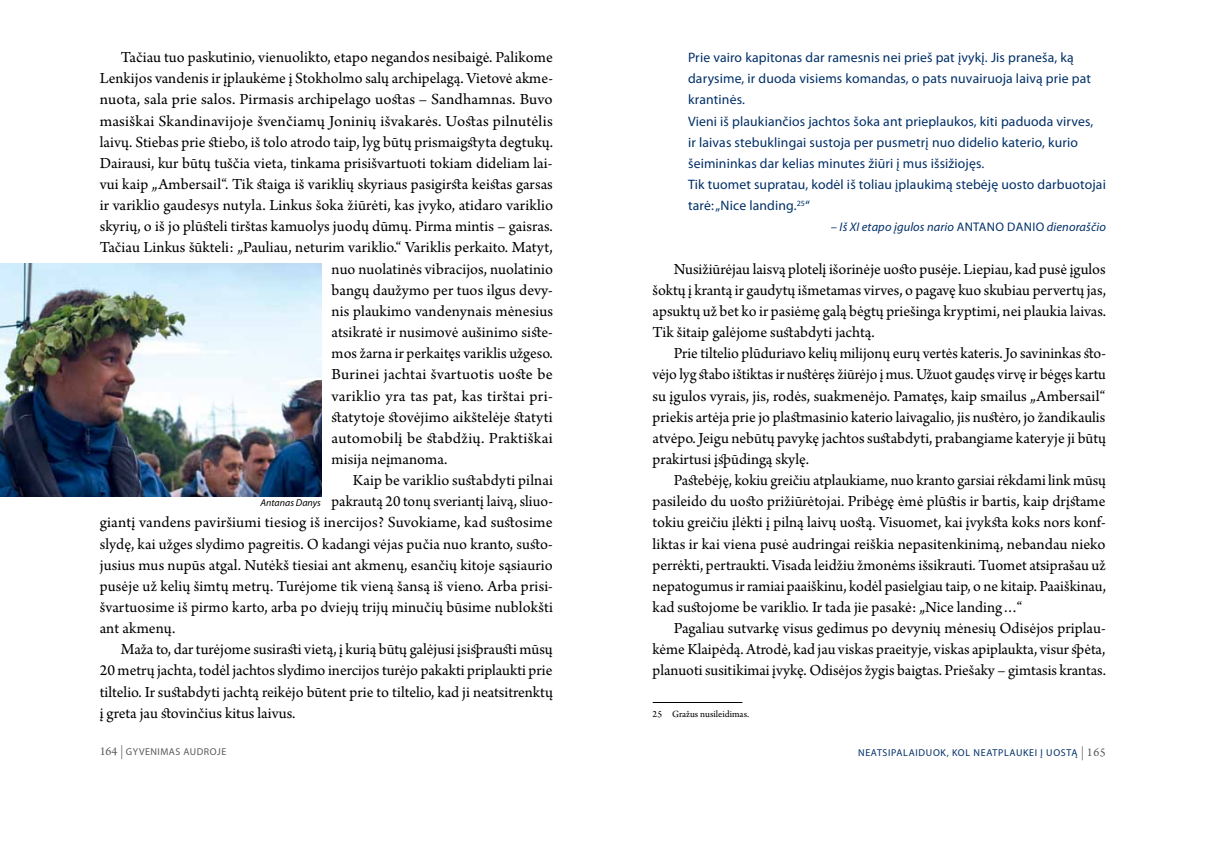
<style>
.page{position:relative;width:1206px;height:851px;background:#fff}
.page>*{position:absolute;margin:0;border:0;box-sizing:border-box;transform-origin:0 0}
.t1{font:16.25px "Arno Pro";color:#000}
.t2{font:13.75px/21.1px "Myriad Pro";letter-spacing:.01em;color:#002f67}
.t3{font:italic 12.5px "Myriad Pro";letter-spacing:.01em;color:#002f67}
.t4{font:10px "Myriad Pro";letter-spacing:.07em;color:#002f67}
.t5{font:10px "Arno Pro";color:#000}
.t6{font:10px "Myriad Pro";letter-spacing:.05em;color:#58595b}
.t7{font:italic 10px "Myriad Pro";color:#000}
.s1{font-style:normal}
.s2{font-family:"Arno Pro";font-size:12.5px}
.s3{font-family:"Arno Pro Light Display";font-size:13.75px}
.s4{font-family:"Arno Pro Light Display";font-size:13.75px;color:#58595b}
.s5{font-family:"Arno Pro";font-size:12.5px;color:#58595b}
</style>
<div class="page">
<hr style="left:652px;top:702px;width:90px;height:1px;background:#000">
<img style="left:0;top:263px;width:321px;height:233px">
<p class="t1" style="left:121px;top:48px;width:433px">Tačiau tuo paskutinio, vienuolikto, etapo negandos nesibaigė. Palikome</p>
<p class="t1" style="left:100px;top:69px;width:454px">Lenkijos vandenis ir įplaukėme į Stokholmo salų archipelagą. Vietovė akme-</p>
<p class="t1" style="left:100px;top:90px;width:454px">nuota, sala prie salos. Pirmasis archipelago uostas – Sandhamnas. Buvo</p>
<p class="t1" style="left:100px;top:111px;width:454px">masiškai Skandinavijoje švenčiamų Joninių išvakarės. Uostas pilnutėlis</p>
<p class="t1" style="left:100px;top:133px;width:455px">laivų. Stiebas prie stiebo, iš tolo atrodo taip, lyg būtų prismaigstyta degtukų.</p>
<p class="t1" style="left:100px;top:154px;width:454px">Dairausi, kur būtų tuščia vieta, tinkama prisišvartuoti tokiam dideliam lai-</p>
<p class="t1" style="left:100px;top:175px;width:454px">vui kaip „Ambersail“. Tik staiga iš variklių skyriaus pasigirsta keistas garsas</p>
<p class="t1" style="left:100px;top:196px;width:455px">ir variklio gaudesys nutyla. Linkus šoka žiūrėti, kas įvyko, atidaro variklio</p>
<p class="t1" style="left:100px;top:217px;width:454px">skyrių, o iš jo plūsteli tirštas kamuolys juodų dūmų. Pirma mintis – gaisras.</p>
<p class="t1" style="left:100px;top:238px;width:454px">Tačiau Linkus šūkteli: „Pauliau, neturim variklio.“ Variklis perkaito. Matyt,</p>
<p class="t1" style="left:331px;top:259px;width:223px">nuo nuolatinės vibracijos, nuolatinio</p>
<p class="t1" style="left:331px;top:280px;width:223px">bangų daužymo per tuos ilgus devy-</p>
<p class="t1" style="left:331px;top:302px;width:223px">nis plaukimo vandenynais mėnesius</p>
<p class="t1" style="left:331px;top:323px;width:223px">atsikratė ir nusimovė aušinimo siste-</p>
<p class="t1" style="left:331px;top:344px;width:223px">mos žarna ir perkaitęs variklis užgeso.</p>
<p class="t1" style="left:331px;top:365px;width:222px">Burinei jachtai švartuotis uoste be</p>
<p class="t1" style="left:331px;top:386px;width:223px">variklio yra tas pat, kas tirštai pri-</p>
<p class="t1" style="left:331px;top:407px;width:222px">statytoje stovėjimo aikštelėje statyti</p>
<p class="t1" style="left:331px;top:428px;width:223px">automobilį be stabdžių. Praktiškai</p>
<p class="t1" style="left:331px;top:450px;width:117px">misija neįmanoma.</p>
<p class="t1" style="left:353px;top:471px;width:202px">Kaip be variklio sustabdyti pilnai</p>
<p class="t1" style="left:331px;top:492px;width:223px">pakrautą 20 tonų sveriantį laivą, sliuo-</p>
<p class="t1" style="left:100px;top:513px;width:454px">giantį vandens paviršiumi tiesiog iš inercijos? Suvokiame, kad sustosime</p>
<p class="t1" style="left:100px;top:534px;width:454px">slydę, kai užges slydimo pagreitis. O kadangi vėjas pučia nuo kranto, susto-</p>
<p class="t1" style="left:100px;top:555px;width:454px">jusius mus nupūs atgal. Nutėkš tiesiai ant akmenų, esančių kitoje sąsiaurio</p>
<p class="t1" style="left:100px;top:576px;width:454px">pusėje už kelių šimtų metrų. Turėjome tik vieną šansą iš vieno. Arba prisi-</p>
<p class="t1" style="left:100px;top:598px;width:454px">švartuosime iš pirmo karto, arba po dviejų trijų minučių būsime nublokšti</p>
<p class="t1" style="left:100px;top:619px;width:77px">ant akmenų.</p>
<p class="t1" style="left:121px;top:640px;width:433px">Maža to, dar turėjome susirasti vietą, į kurią būtų galėjusi įsisprausti mūsų</p>
<p class="t1" style="left:100px;top:661px;width:454px">20 metrų jachta, todėl jachtos slydimo inercijos turėjo pakakti priplaukti prie</p>
<p class="t1" style="left:100px;top:682px;width:454px">tiltelio. Ir sustabdyti jachtą reikėjo būtent prie to tiltelio, kad ji neatsitrenktų</p>
<p class="t1" style="left:100px;top:703px;width:197px">į greta jau stovinčius kitus laivus.</p>
<p class="t7" style="left:260px;top:496px;width:62px">Antanas Danys</p>
<p class="t2" style="left:688px;top:47px;width:419px">Prie vairo kapitonas dar ramesnis nei prieš pat įvykį. Jis praneša, ką darysime, ir duoda visiems komandas, o pats nuvairuoja laivą prie pat krantinės.<br>Vieni iš plaukiančios jachtos šoka ant prieplaukos, kiti paduoda virves,<br>ir laivas stebuklingai sustoja per pusmetrį nuo didelio katerio, kurio šeimininkas dar kelias minutes žiūri į mus išsižiojęs.<br>Tik tuomet supratau, kodėl iš toliau įplaukimą stebėję uosto darbuotojai tarė: „Nice landing.<sup>25</sup>“</p>
<p class="t3" style="left:830px;top:219px;width:276px">– Iš XI etapo įgulos nario <span class="s1">ANTANO DANIO</span> dienoraščio</p>
<p class="t1" style="left:673px;top:259px;width:433px">Nusižiūrėjau laisvą plotelį išorinėje uosto pusėje. Liepiau, kad pusė įgulos</p>
<p class="t1" style="left:652px;top:280px;width:454px">šoktų į krantą ir gaudytų išmetamas virves, o pagavę kuo skubiau pervertų jas,</p>
<p class="t1" style="left:652px;top:302px;width:455px">apsuktų už bet ko ir pasiėmę galą bėgtų priešinga kryptimi, nei plaukia laivas.</p>
<p class="t1" style="left:652px;top:323px;width:224px">Tik šitaip galėjome sustabdyti jachtą.</p>
<p class="t1" style="left:673px;top:344px;width:433px">Prie tiltelio plūduriavo kelių milijonų eurų vertės kateris. Jo savininkas sto-</p>
<p class="t1" style="left:652px;top:365px;width:454px">vėjo lyg stabo ištiktas ir nustėręs žiūrėjo į mus. Užuot gaudęs virvę ir bėgęs kartu</p>
<p class="t1" style="left:652px;top:386px;width:454px">su įgulos vyrais, jis, rodės, suakmenėjo. Pamatęs, kaip smailus „Ambersail“</p>
<p class="t1" style="left:652px;top:407px;width:454px">priekis artėja prie jo plastmasinio katerio laivagalio, jis nustėro, jo žandikaulis</p>
<p class="t1" style="left:652px;top:428px;width:455px">atvėpo. Jeigu nebūtų pavykę jachtos sustabdyti, prabangiame kateryje ji būtų</p>
<p class="t1" style="left:652px;top:450px;width:158px">prakirtusi įspūdingą skylę.</p>
<p class="t1" style="left:673px;top:471px;width:433px">Pastebėję, kokiu greičiu atplaukiame, nuo kranto garsiai rėkdami link mūsų</p>
<p class="t1" style="left:652px;top:492px;width:454px">pasileido du uosto prižiūrėtojai. Pribėgę ėmė plūstis ir bartis, kaip drįstame</p>
<p class="t1" style="left:652px;top:513px;width:454px">tokiu greičiu įlėkti į pilną laivų uostą. Visuomet, kai įvyksta koks nors konf-</p>
<p class="t1" style="left:652px;top:534px;width:454px">liktas ir kai viena pusė audringai reiškia nepasitenkinimą, nebandau nieko</p>
<p class="t1" style="left:652px;top:555px;width:454px">perrėkti, pertraukti. Visada leidžiu žmonėms išsikrauti. Tuomet atsiprašau už</p>
<p class="t1" style="left:652px;top:576px;width:454px">nepatogumus ir ramiai paaiškinu, kodėl pasielgiau taip, o ne kitaip. Paaiškinau,</p>
<p class="t1" style="left:652px;top:598px;width:371px">kad sustojome be variklio. Ir tada jie pasakė: „Nice landing…“</p>
<p class="t1" style="left:673px;top:619px;width:433px">Pagaliau sutvarkę visus gedimus po devynių mėnesių Odisėjos priplau-</p>
<p class="t1" style="left:652px;top:640px;width:454px">kėme Klaipėdą. Atrodė, kad jau viskas praeityje, viskas apiplaukta, visur spėta,</p>
<p class="t1" style="left:652px;top:661px;width:454px">planuoti susitikimai įvykę. Odisėjos žygis baigtas. Priešaky – gimtasis krantas.</p>
<p class="t5" style="left:652px;top:708px;width:98px">25 Gražus nusileidimas.</p>
<p class="t6" style="left:100px;top:745px;width:128px"><span class="s2">164</span> <span class="s3">|</span> GYVENIMAS AUDROJE</p>
<p class="t4" style="left:857px;top:746px;width:249px">NEATSIPALAIDUOK, KOL NEATPLAUKEI Į UOSTĄ <span class="s4">|</span> <span class="s5">165</span></p>
</div>
